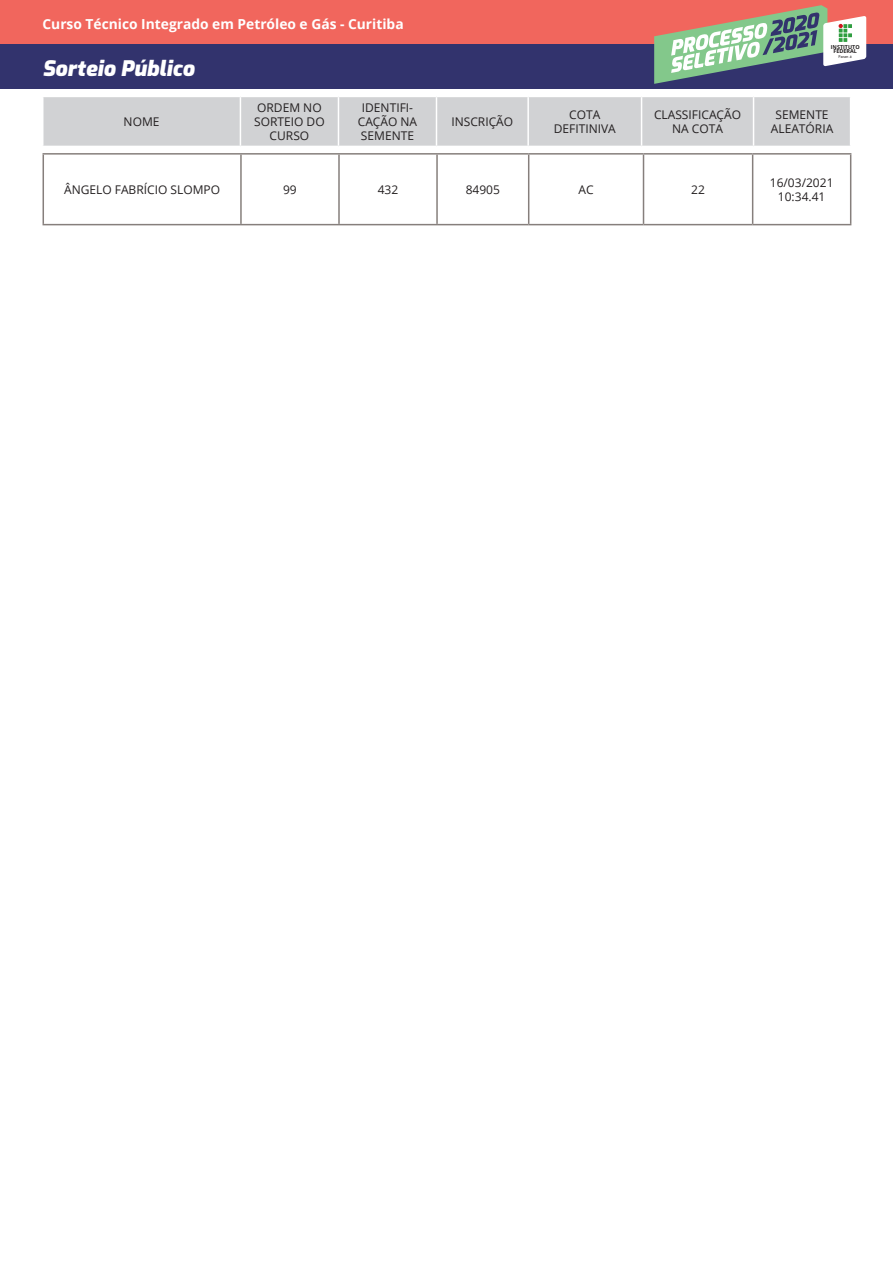
<style>
.page{position:relative;width:893px;height:1263px;background:#fff}
.page>*{position:absolute;margin:0;border:0;box-sizing:border-box;transform-origin:0 0}
.t1{font:italic 900 21.15px "Exo";color:#fff}
.t2{font:700 13.8px "Open Sans";color:#fff}
.t3{font:12px/14.4px "Open Sans";color:#231f20;text-align:center}
.t4{font:700 5.4px/4.7px "Open Sans";color:#231f20;text-align:center}
.t5{font:4.05px "Myriad Pro";color:#231f20}
</style>
<div class="page">
<div style="left:0;top:0;width:893px;height:45px;background:#f1665d"></div>
<div style="left:0;top:44px;width:893px;height:45px;background:#32336d"></div>
<svg style="left:654px;top:5px;width:212px;height:79px"></svg>
<div style="left:43px;top:97px;width:807px;height:49px;background:#d1d2d4"></div>
<hr style="left:240px;top:97px;width:1px;height:49px;background:#fff">
<hr style="left:338px;top:97px;width:1px;height:49px;background:#fff">
<hr style="left:436px;top:97px;width:1px;height:49px;background:#fff">
<hr style="left:527px;top:97px;width:2px;height:49px;background:#fff">
<hr style="left:641px;top:97px;width:1px;height:49px;background:#fff">
<hr style="left:753px;top:97px;width:1px;height:49px;background:#fff">
<hr style="left:43px;top:153px;width:198px;height:2px;background:#867f7c">
<hr style="left:43px;top:155px;width:1px;height:69px;background:#867f7c">
<hr style="left:241px;top:153px;width:98px;height:2px;background:#867f7c">
<hr style="left:240px;top:155px;width:2px;height:69px;background:#867f7c">
<hr style="left:339px;top:153px;width:98px;height:2px;background:#867f7c">
<hr style="left:338px;top:155px;width:2px;height:69px;background:#867f7c">
<hr style="left:437px;top:153px;width:92px;height:2px;background:#867f7c">
<hr style="left:436px;top:155px;width:2px;height:69px;background:#867f7c">
<hr style="left:529px;top:153px;width:114px;height:2px;background:#867f7c">
<hr style="left:528px;top:155px;width:1px;height:69px;background:#867f7c">
<hr style="left:643px;top:153px;width:110px;height:2px;background:#867f7c">
<hr style="left:643px;top:155px;width:1px;height:69px;background:#867f7c">
<hr style="left:753px;top:153px;width:98px;height:2px;background:#867f7c">
<hr style="left:752px;top:155px;width:1px;height:69px;background:#867f7c">
<hr style="left:850px;top:155px;width:1px;height:69px;background:#867f7c">
<hr style="left:43px;top:224px;width:198px;height:1px;background:#867f7c">
<hr style="left:241px;top:224px;width:98px;height:1px;background:#867f7c">
<hr style="left:339px;top:224px;width:98px;height:1px;background:#867f7c">
<hr style="left:437px;top:224px;width:92px;height:1px;background:#867f7c">
<hr style="left:529px;top:224px;width:114px;height:1px;background:#867f7c">
<hr style="left:643px;top:224px;width:110px;height:1px;background:#867f7c">
<hr style="left:753px;top:224px;width:98px;height:1px;background:#867f7c">
<p class="t2" style="left:43px;top:14px;width:363px">Curso Técnico Integrado em Petróleo e Gás - Curitiba</p>
<h1 class="t1" style="left:43px;top:53px;width:153px">Sorteio Público</h1>
<p class="t3" style="left:124px;top:114px;width:37px">NOME</p>
<p class="t3" style="left:254px;top:100px;width:72px">ORDEM NO<br>SORTEIO DO<br>CURSO</p>
<p class="t3" style="left:358px;top:100px;width:61px">IDENTIFI-<br>CAÇÃO NA<br>SEMENTE</p>
<p class="t4" style="left:831px;top:44px;width:30px">INSTITUTO<br>FEDERAL</p>
<p class="t5" style="left:838px;top:54px;width:15px">Paran á</p>
<p class="t3" style="left:451px;top:114px;width:63px">INSCRIÇÃO</p>
<p class="t3" style="left:554px;top:107px;width:64px">COTA<br>DEFITINIVA</p>
<p class="t3" style="left:654px;top:107px;width:89px">CLASSIFICAÇÃO<br>NA COTA</p>
<p class="t3" style="left:771px;top:107px;width:64px">SEMENTE<br>ALEATÓRIA</p>
<p class="t3" style="left:64px;top:182px;width:158px">ÂNGELO FABRÍCIO SLOMPO</p>
<p class="t3" style="left:283px;top:182px;width:15px">99</p>
<p class="t3" style="left:378px;top:182px;width:22px">432</p>
<p class="t3" style="left:466px;top:182px;width:36px">84905</p>
<p class="t3" style="left:578px;top:182px;width:17px">AC</p>
<p class="t3" style="left:691px;top:182px;width:15px">22</p>
<p class="t3" style="left:770px;top:175px;width:65px">16/03/2021<br>10:34.41</p>
</div>
